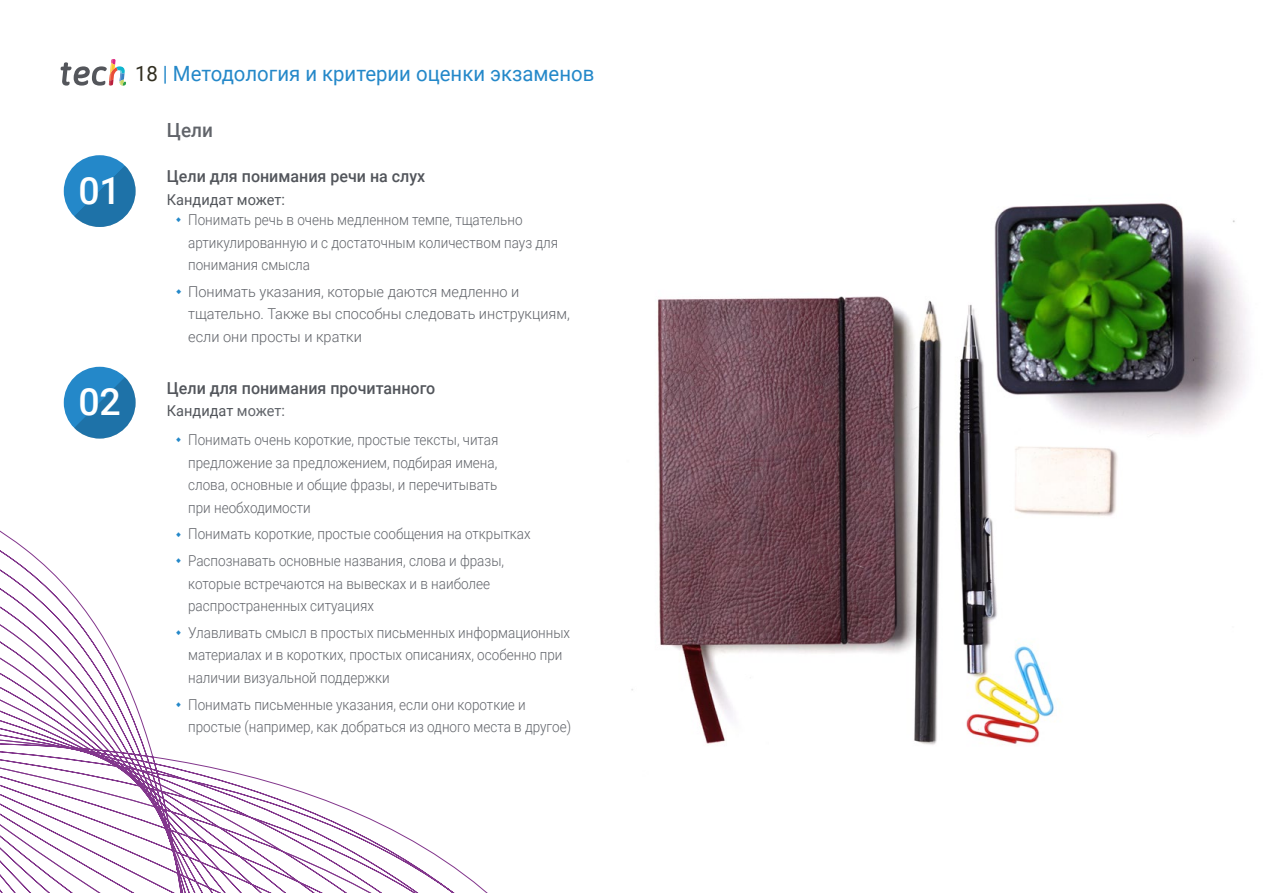
<style>
.page{position:relative;width:1263px;height:893px;background:#fff}
.page>*{position:absolute;margin:0;border:0;box-sizing:border-box;transform-origin:0 0}
.t1{font:500 37.5px "Roboto";color:#fff}
.t2{font:21px "Roboto";color:#2488c9}
.t3{font:500 19.5px "Roboto";color:#61646a}
.t4{font:500 16.5px "Roboto";color:#52555b}
.t5{font:300 15px/22.5px "Roboto";color:#61646a;scale:.9 1}
.t6{font:300 15px/22.5px "Roboto";color:#61646a}
.t7{font:15px "Roboto";color:#52555b}
.s1{color:#312e20}
.s2{font-weight:400;color:#52555b}
.s3{font-weight:400}
</style>
<div class="page">
<svg style="left:0;top:530px;width:488px;height:363px"></svg>
<img style="left:631px;top:203px;width:617px;height:542px">
<div style="left:64px;top:155px;width:72px;height:72px;background:#2488c9;border-radius:50%"></div>
<div style="left:64px;top:367px;width:72px;height:71px;background:#2488c9;border-radius:50%"></div>
<svg style="left:74px;top:166px;width:62px;height:61px"></svg>
<svg style="left:74px;top:377px;width:62px;height:61px"></svg>
<svg style="left:61px;top:59px;width:65px;height:27px"></svg>
<svg style="left:176px;top:532px;width:5px;height:5px"></svg>
<svg style="left:176px;top:558px;width:5px;height:5px"></svg>
<svg style="left:176px;top:630px;width:5px;height:5px"></svg>
<svg style="left:176px;top:702px;width:5px;height:5px"></svg>
<h1 class="t1" style="left:78px;top:164px;width:44px">01</h1>
<h1 class="t1" style="left:78px;top:376px;width:44px">02</h1>
<h2 class="t2" style="left:135px;top:59px;width:461px"><span class="s1">18</span> | Методология и критерии оценки экзаменов</h2>
<h3 class="t3" style="left:167px;top:116px;width:48px">Цели</h3>
<p class="t4" style="left:167px;top:165px;width:260px">Цели для понимания речи на слух</p>
<p class="t7" style="left:167px;top:189px;width:120px">Кандидат может:</p>
<p class="t5" style="left:188px;top:208px;width:413px">Понимать речь в очень медленном темпе, тщательно артикулированную и с достаточным количеством пауз для понимания смысла</p>
<p class="t6" style="left:188px;top:280px;width:383px">Понимать указания, которые даются медленно и тщательно. Также вы способны следовать инструкциям, если они просты и кратки</p>
<p class="t4" style="left:167px;top:376px;width:270px">Цели для понимания прочитанного</p>
<p class="t5" style="left:188px;top:396px;width:346px;line-height:28.8px;text-indent:-21px"><span class="s2">Кандидат</span> <span class="s3">может:<br></span>Понимать очень короткие, простые тексты, читая</p>
<p class="t5" style="left:188px;top:450px;width:345px;text-align:justify">предложение за предложением, подбирая имена, слова, основные и общие фразы, и перечитывать при необходимости</p>
<p class="t5" style="left:188px;top:520px;width:382px;line-height:26.7px">Понимать короткие, простые сообщения на открытках<br>Распознавать основные названия, слова и фразы,</p>
<p class="t5" style="left:188px;top:571px;width:337px">которые встречаются на вывесках и в наиболее распространенных ситуациях</p>
<p class="t5" style="left:188px;top:621px;width:426px">Улавливать смысл в простых письменных информационных материалах и в коротких, простых описаниях, особенно при наличии визуальной поддержки</p>
<p class="t5" style="left:188px;top:692px;width:427px">Понимать письменные указания, если они короткие и простые (например, как добраться из одного места в другое)</p>
</div>
